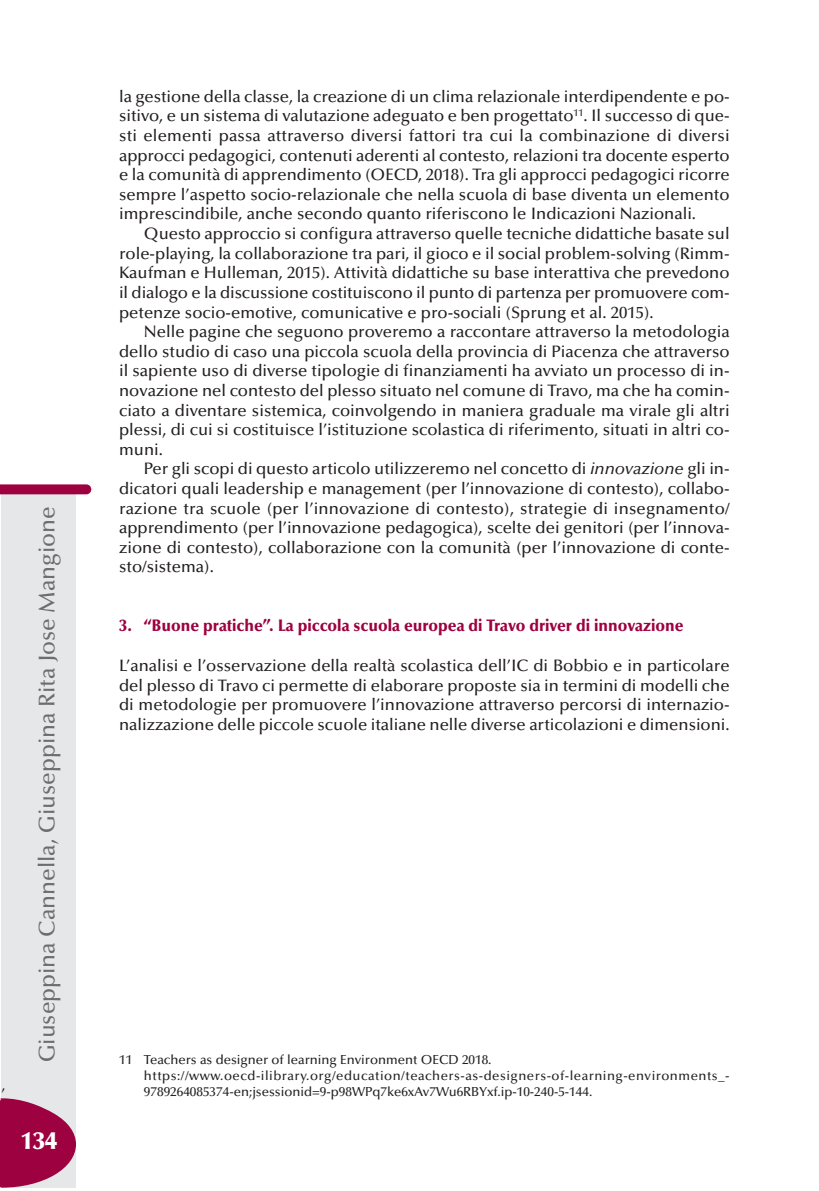
<style>
.page{position:relative;width:819px;height:1191px;background:#fff}
.page>*{position:absolute;margin:0;border:0;box-sizing:border-box;transform-origin:0 0}
.t1{font:900 24.5px "Optima";color:#fff}
.t2{font:500 22.75px "Optima";color:#6c6d70}
.t3{font:500 16.62px/19.6px "Optima";color:#231f20;text-align:justify}
.t4{font:900 16.62px "Optima";color:#9d0140;scale:.95 1}
.t5{font:500 14.88px "Optima";color:#231f20}
.t6{font:500 13.12px/16.1px "Optima";color:#231f20}
.s1{font-style:italic}
</style>
<div class="page">
<div style="left:2px;top:492px;width:74px;height:695px;background:#e6e7e9"></div>
<svg style="left:0;top:484px;width:91px;height:10px"></svg>
<svg style="left:0;top:1097px;width:76px;height:90px"></svg>
<p class="t5" style="left:2px;top:1079px;width:5px">,</p>
<h2 class="t2" style="left:38px;top:1062px;width:557px;rotate:-90deg">Giuseppina Cannella, Giuseppina Rita Jose Mangione</h2>
<h1 class="t1" style="left:21px;top:1131px;width:38px">134</h1>
<p class="t3" style="left:119px;top:88px;width:612px">la gestione della classe, la creazione di un clima relazionale interdipendente e po&shy;sitivo, e un sistema di valutazione adeguato e ben progettato<sup>11</sup>. Il successo di que&shy;sti elementi passa attraverso diversi fattori tra cui la combinazione di diversi approcci pedagogici, contenuti aderenti al contesto, relazioni tra docente esperto e la comunità di apprendimento (OECD, 2018). Tra gli approcci pedagogici ricorre sempre l’aspetto socio-relazionale che nella scuola di base diventa un elemento imprescindibile, anche secondo quanto riferiscono le Indicazioni Nazionali.</p>
<p class="t3" style="left:119px;top:225px;width:612px;text-indent:25px">Questo approccio si configura attraverso quelle tecniche didattiche basate sul role-playing, la collaborazione tra pari, il gioco e il social problem-solving (Rimm-Kaufman e Hulleman, 2015). Attività didattiche su base interattiva che prevedono il dialogo e la discussione costituiscono il punto di partenza per promuovere com&shy;petenze socio-emotive, comunicative e pro-sociali (Sprung et al. 2015).</p>
<p class="t3" style="left:119px;top:323px;width:612px;text-indent:25px">Nelle pagine che seguono proveremo a raccontare attraverso la metodologia dello studio di caso una piccola scuola della provincia di Piacenza che attraverso il sapiente uso di diverse tipologie di finanziamenti ha avviato un processo di in&shy;novazione nel contesto del plesso situato nel comune di Travo, ma che ha comin&shy;ciato a diventare sistemica, coinvolgendo in maniera graduale ma virale gli altri plessi, di cui si costituisce l’istituzione scolastica di riferimento, situati in altri co&shy;muni.</p>
<p class="t3" style="left:119px;top:460px;width:612px;text-indent:25px">Per gli scopi di questo articolo utilizzeremo nel concetto di <span class="s1">innovazione</span> gli in&shy;dicatori quali leadership e management (per l’innovazione di contesto), collabo&shy;razione tra scuole (per l’innovazione di contesto), strategie di insegna mento/ apprendimento (per l’innovazione pedagogica), scelte dei genitori (per l’innova&shy;zione di contesto), collaborazione con la comunità (per l’innovazione di conte&shy;sto/sistema).</p>
<p class="t4" style="left:119px;top:619px;width:595px">3. “Buone pratiche”. La piccola scuola europea di Travo driver di innovazione</p>
<p class="t3" style="left:119px;top:657px;width:612px">L’analisi e l’osservazione della realtà scolastica dell’IC di Bobbio e in particolare del plesso di Travo ci permette di elaborare proposte sia in termini di modelli che di metodologie per promuovere l’innovazione attraverso percorsi di internazio&shy;nalizzazione delle piccole scuole italiane nelle diverse articolazioni e dimensioni.</p>
<p class="t6" style="left:144px;top:1053px;width:587px;text-indent:-25px">11 Teachers as designer of learning Environment OECD 2018. https://www.oecd-ilibrary.org/education/teachers-as-designers-of-learning-environments_ -<br>9789264085374 -en;jsessionid=9-p98WPq7ke6xAv7Wu6RBYxf.ip-10-240-5-144.</p>
</div>
